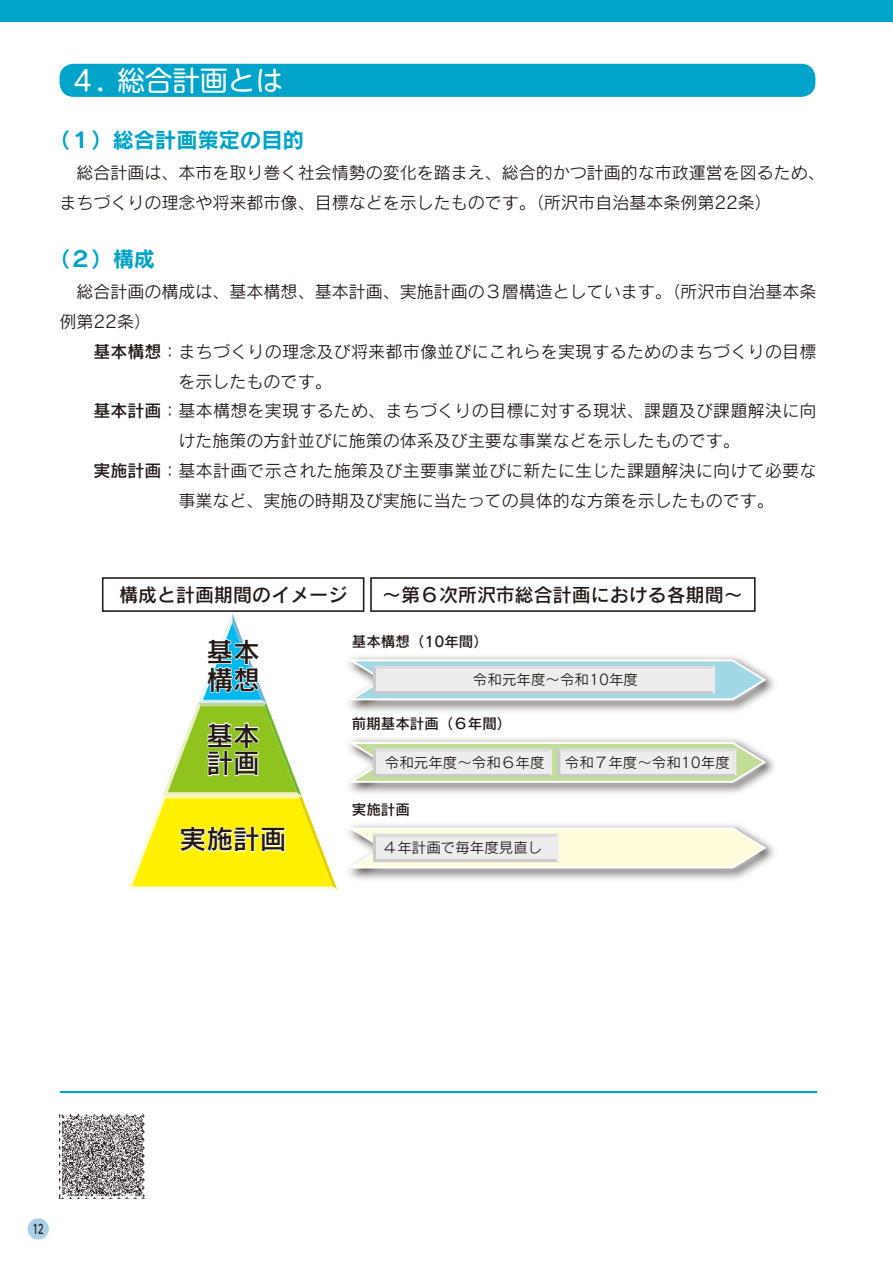
<style>
.page{position:relative;width:893px;height:1263px;background:#fff}
.page>*{position:absolute;margin:0;border:0;box-sizing:border-box;transform-origin:0 0}
.t1{font:27.6px "UD Shin M Go Pro";color:#fff}
.t2{font:26.85px/27.9px "Rodin Pro DB";color:#231916}
.t3{font:21.3px "Rodin Pro B";color:#00a3ca}
.t4{font:18.9px "Rodin Pro DB";color:#231916}
.t5{font:16.95px/29.7px "Rodin Pro M";color:#231916}
.t6{font:14.55px "Rodin Pro M";color:#231916}
.t7{font:14.55px "Rodin Pro DB";color:#231916}
.t8{font:500 12.75px "UD Shin M Go Pr 6";color:#231916;scale:.65 1}
.s1{font-family:"Rodin Pro DB"}
</style>
<div class="page">
<div style="left:0;top:0;width:892px;height:21px;background:#00a3ca"></div>
<hr style="left:61px;top:1091px;width:755px;height:2px;background:#00a3ca">
<div style="left:60px;top:64px;width:755px;height:33px;background:#00a3ca;border-radius:14px"></div>
<div style="left:102px;top:577px;width:262px;height:35px;border:2px solid #231916"></div>
<div style="left:370px;top:577px;width:386px;height:35px;border:2px solid #231916"></div>
<svg style="left:127px;top:614px;width:643px;height:275px"></svg>
<div style="left:28px;top:1218px;width:21px;height:21px;background:#a9d1e5;border-radius:50%"></div>
<img style="left:60px;top:1114px;width:84px;height:85px">
<h1 class="t1" style="left:69px;top:58px;width:216px">４．総合計画とは</h1>
<p class="t3" style="left:49px;top:126px;width:257px">（１）総合計画策定の目的</p>
<p class="t5" style="left:60px;top:158px;width:767px">　総合計画は、本市を取り巻く社会情勢の変化を踏まえ、総合的かつ計画的な市政運営を図るため、まちづくりの理念や将来都市像、目標などを示したものです。（所沢市自治基本条例第22条）</p>
<p class="t3" style="left:49px;top:245px;width:108px">（２）構成</p>
<p class="t5" style="left:60px;top:277px;width:758px">　総合計画の構成は、基本構想、基本計画、実施計画の３層構造としています。（所沢市自治基本条例第22条）</p>
<p class="t5" style="left:94px;top:336px;width:724px"><span class="s1">基本構想</span>：まちづくりの理念及び将来都市像並びにこれらを実現するためのまちづくりの目標</p>
<p class="t5" style="left:179px;top:366px;width:155px">を示したものです。</p>
<p class="t5" style="left:94px;top:396px;width:725px"><span class="s1">基本計画</span>：基本構想を実現するため、まちづくりの目標に対する現状、課題及び課題解決に向</p>
<p class="t5" style="left:179px;top:425px;width:563px">けた施策の方針並びに施策の体系及び主要な事業などを示したものです。</p>
<p class="t5" style="left:94px;top:455px;width:724px"><span class="s1">実施計画</span>：基本計画で示された施策及び主要事業並びに新たに生じた課題解決に向けて必要な</p>
<p class="t5" style="left:179px;top:485px;width:597px">事業など、実施の時期及び実施に当たっての具体的な方策を示したものです。</p>
<p class="t4" style="left:119px;top:583px;width:229px">構成と計画期間のイメージ</p>
<p class="t4" style="left:382px;top:583px;width:362px">～第６次所沢市総合計画における各期間～</p>
<h2 class="t2" style="left:206px;top:637px;width:55px">基本構想</h2>
<h2 class="t2" style="left:206px;top:720px;width:55px">基本計画</h2>
<p class="t7" style="left:352px;top:632px;width:138px">基本構想（10年間）</p>
<p class="t6" style="left:473px;top:670px;width:167px">令和元年度～令和10年度</p>
<p class="t7" style="left:352px;top:714px;width:161px">前期基本計画（６年間）</p>
<p class="t6" style="left:385px;top:753px;width:161px">令和元年度～令和６年度</p>
<p class="t6" style="left:565px;top:753px;width:167px">令和７年度～令和10年度</p>
<h2 class="t2" style="left:180px;top:824px;width:109px">実施計画</h2>
<p class="t7" style="left:352px;top:800px;width:60px">実施計画</p>
<p class="t6" style="left:383px;top:838px;width:161px">４年計画で毎年度見直し</p>
<p class="t8" style="left:33px;top:1218px;width:18px">12</p>
</div>
